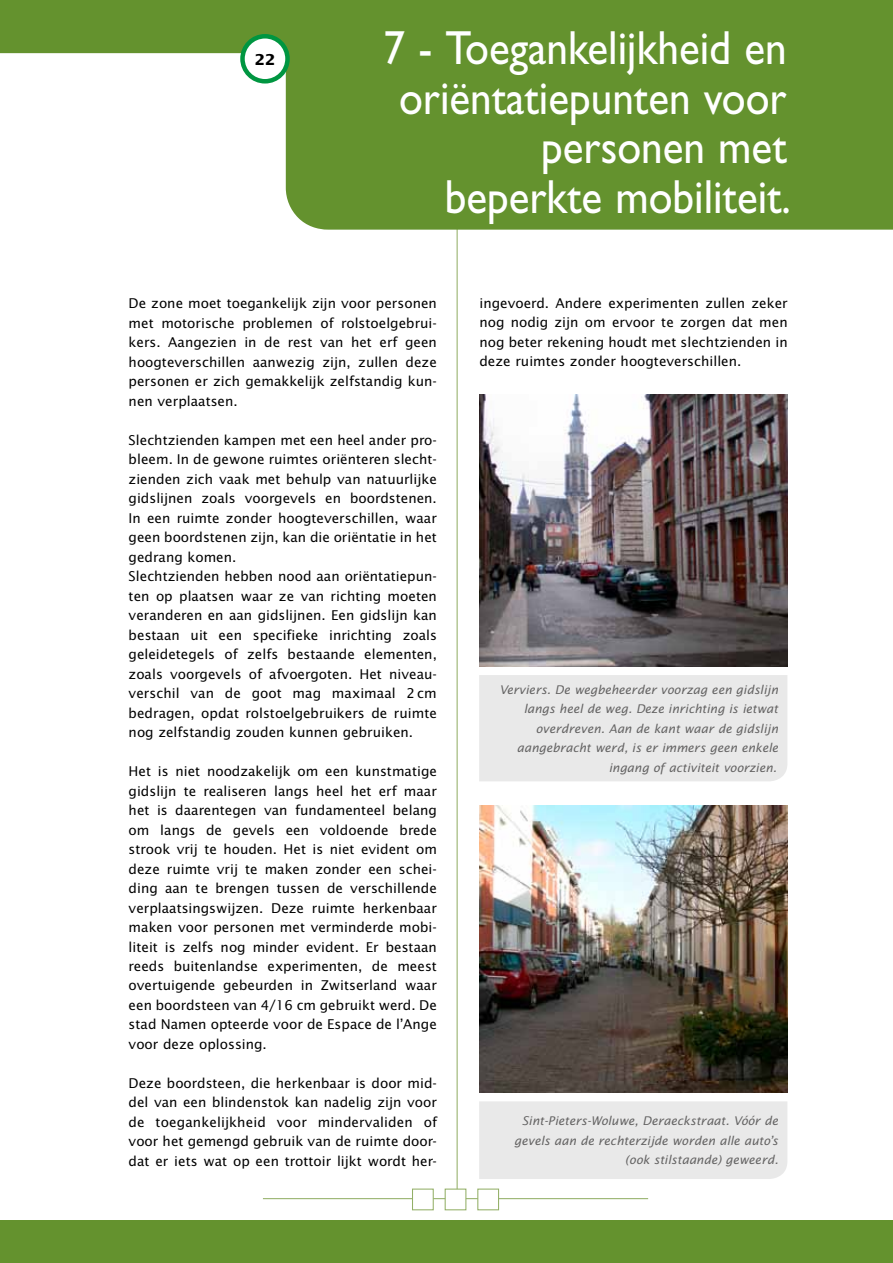
<style>
.page{position:relative;width:893px;height:1263px;background:#fff}
.page>*{position:absolute;margin:0;border:0;box-sizing:border-box;transform-origin:0 0}
.t1{font:48px/49.5px "Gill Sans Std";color:#fff;text-align:right;scale:.9 1}
.t2{font:700 15px "Lucida Sans Std";color:#000}
.t3{font:13.5px/19.5px "Lucida Sans Std";color:#000;text-align:justify}
.t4{font:italic 12px/19.5px "Lucida Sans Std";color:#646363;text-align:right}
</style>
<div class="page">
<hr style="left:457px;top:28px;width:1px;height:1171px;background:#93af67">
<svg style="left:0;top:0;width:893px;height:230px;fill:#64922e"></svg>
<svg style="left:242px;top:36px;width:45px;height:45px"></svg>
<div style="left:240px;top:34px;width:50px;height:50px;border:4px solid #009641;border-radius:50%"></div>
<div style="left:0;top:1220px;width:893px;height:43px;background:#64922e"></div>
<img style="left:479px;top:394px;width:308px;height:272px">
<div style="left:479px;top:675px;width:308px;height:106px;background:#e9e9e9"></div>
<img style="left:479px;top:806px;width:308px;height:287px">
<div style="left:479px;top:1101px;width:308px;height:78px;background:#e9e9e9"></div>
<hr style="left:263px;top:1198px;width:385px;height:1px;background:#93af67">
<div style="left:412px;top:1188px;width:22px;height:22px;background:#fff;border:1px solid #93af67"></div>
<div style="left:445px;top:1188px;width:21px;height:22px;background:#fff;border:1px solid #93af67"></div>
<div style="left:477px;top:1188px;width:22px;height:22px;background:#fff;border:1px solid #93af67"></div>
<p class="t2" style="left:255px;top:51px;width:22px">22</p>
<h1 class="t1" style="left:384px;top:24px;width:454px">7 - Toegankelijkheid en oriëntatiepunten voor personen met beperkte mobiliteit.</h1>
<p class="t3" style="left:129px;top:294px;width:310px">De zone moet toegankelijk zijn voor personen met motorische problemen of rolstoelgebrui&shy;kers. Aangezien in de rest van het erf geen hoogteverschillen aanwezig zijn, zullen deze personen er zich gemakkelijk zelfstandig kun&shy;nen verplaatsen.</p>
<p class="t3" style="left:129px;top:430px;width:310px;text-align:left">Slechtzienden kampen met een heel ander pro&shy;bleem. In de gewone ruimtes oriënteren slecht&shy;zienden zich vaak met behulp van natuurlijke gidslijnen zoals voorgevels en boordstenen.<br>In een ruimte zonder hoogteverschillen, waar geen boordstenen zijn, kan die oriëntatie in het gedrang komen.<br>Slechtzienden hebben nood aan oriëntatiepun&shy;ten op plaatsen waar ze van richting moeten veranderen en aan gidslijnen. Een gidslijn kan bestaan uit een specifieke inrichting zoals geleidetegels of zelfs bestaande elementen, zoals voorgevels of afvoergoten. Het niveau&shy;verschil van de goot mag maximaal 2 cm bedragen, opdat rolstoelgebruikers de ruimte nog zelfstandig zouden kunnen gebruiken.</p>
<p class="t3" style="left:129px;top:762px;width:310px">Het is niet noodzakelijk om een kunstmatige gidslijn te realiseren langs heel het erf maar het is daarentegen van fundamenteel belang om langs de gevels een voldoende brede strook vrij te houden. Het is niet evident om deze ruimte vrij te maken zonder een schei&shy;ding aan te brengen tussen de verschillende verplaatsingswijzen. Deze ruimte herkenbaar maken voor personen met verminderde mobi&shy;liteit is zelfs nog minder evident. Er bestaan reeds buitenlandse experimenten, de meest overtuigende gebeurden in Zwitserland waar een boordsteen van 4/16 cm gebruikt werd. De stad Namen opteerde voor de Espace de l’Ange voor deze oplossing.</p>
<p class="t3" style="left:129px;top:1073px;width:310px">Deze boordsteen, die herkenbaar is door mid&shy;del van een blindenstok kan nadelig zijn voor de toegankelijkheid voor mindervaliden of voor het gemengd gebruik van de ruimte door&shy;dat er iets wat op een trottoir lijkt wordt her-</p>
<p class="t3" style="left:479px;top:293px;width:310px">ingevoerd. Andere experimenten zullen zeker nog nodig zijn om ervoor te zorgen dat men nog beter rekening houdt met slechtzienden in deze ruimtes zonder hoogteverschillen.</p>
<p class="t4" style="left:499px;top:680px;width:280px">Verviers. De wegbeheerder voorzag een gidslijn langs heel de weg. Deze inrichting is ietwat overdreven. Aan de kant waar de gidslijn aangebracht werd, is er immers geen enkele ingang of activiteit voorzien.</p>
<p class="t4" style="left:514px;top:1111px;width:265px">Sint-Pieters-Woluwe, Deraeckstraat. Vóór de gevels aan de rechterzijde worden alle auto’s (ook stilstaande) geweerd.</p>
</div>
